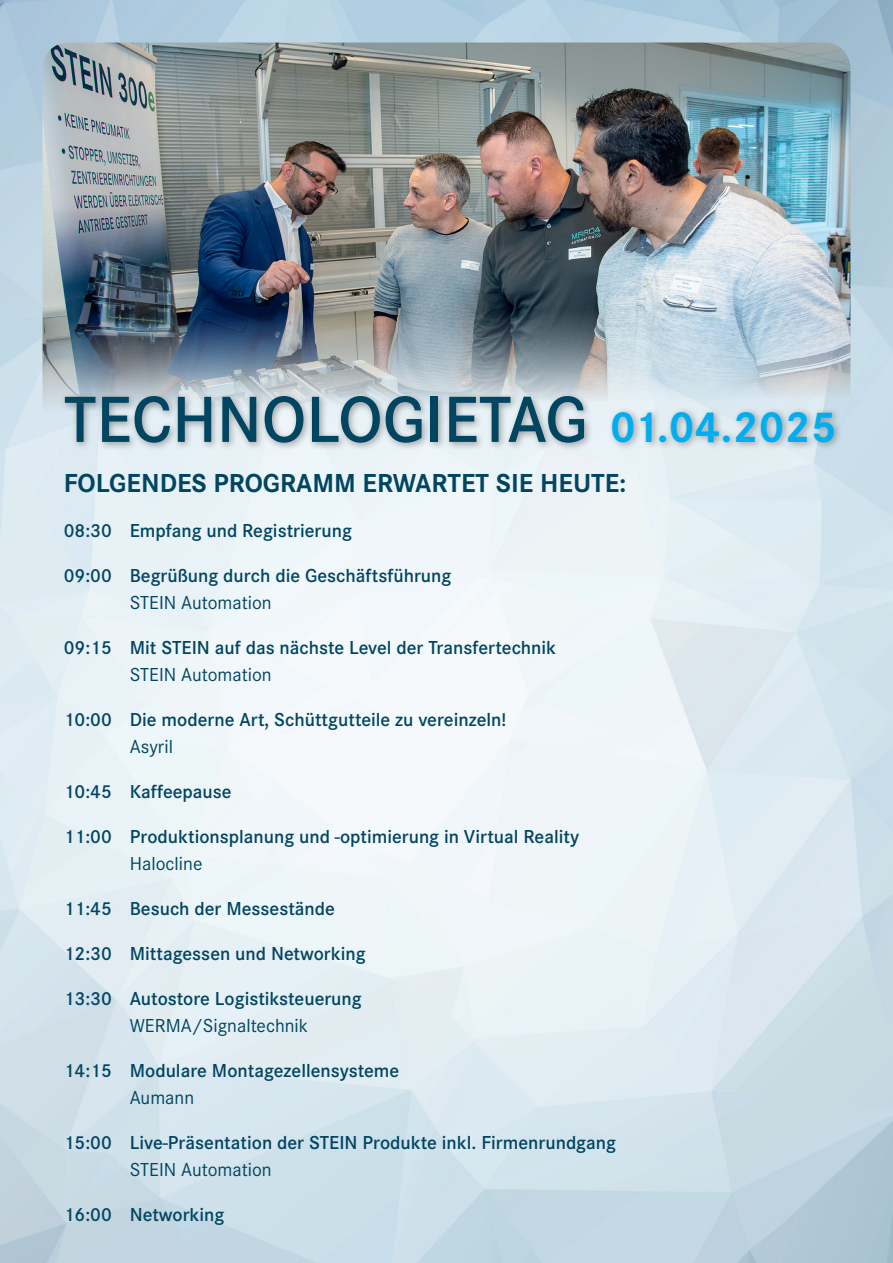
<style>
.page{position:relative;width:893px;height:1263px;background:#fff}
.page>*{position:absolute;margin:0;border:0;box-sizing:border-box;transform-origin:0 0}
.IHV-Eintragstext{font:600 67.65px "Corporate S Pro";color:#014561}
.IHV-Eintragstext-2{font:700 45px "Corporate S Pro";letter-spacing:.01em;color:#00aeef}
.IHV-Eintragstext-3{font:700 27px "Corporate S Pro";color:#014561}
.t1{font:600 19.5px/27px "Corporate S Pro";color:#014561}
.t2{font:19.5px "Corporate S Pro";color:#014561}
.s1{font-weight:400}
</style>
<div class="page">
<img style="left:0;top:0;width:893px;height:1263px">
<img style="left:43px;top:43px;width:807px;height:393px">
<div style="left:608px;top:407px;width:235px;height:44px;background:#231f20;opacity:.4"></div>
<div style="left:60px;top:392px;width:533px;height:60px;background:#231f20;opacity:.4"></div>
<p class="IHV-Eintragstext" style="left:64px;top:369px;width:526px">TECHNOLOGIETAG</p>
<p class="IHV-Eintragstext-2" style="left:610px;top:391px;width:228px">01.04.2025</p>
<p class="IHV-Eintragstext-3" style="left:64px;top:462px;width:564px">FOLGENDES PROGRAMM ERWARTET SIE HEUTE:</p>
<p class="t1" style="left:64px;top:516px;width:290px">08:30 Empfang und Registrierung</p>
<p class="t1" style="left:130px;top:561px;width:323px;text-indent:-66px">09:00 Begrüßung durch die Geschäftsführung<br><span class="s1">STEIN Automation</span></p>
<p class="t1" style="left:130px;top:633px;width:428px;text-indent:-66px">09:15 Mit STEIN auf das nächste Level der Transfertechnik<br><span class="s1">STEIN Automation</span></p>
<p class="t1" style="left:130px;top:705px;width:378px;text-indent:-66px">10:00 Die moderne Art, Schüttgutteile zu vereinzeln!<br><span class="s1">Asyril</span></p>
<p class="t1" style="left:64px;top:777px;width:169px">10:45 Kaffeepause</p>
<p class="t1" style="left:64px;top:822px;width:517px">11:00 Produktionsplanung und -optimierung in Virtual Reality</p>
<p class="t2" style="left:130px;top:850px;width:74px">Halocline</p>
<p class="t1" style="left:64px;top:894px;width:273px">11:45 Besuch der Messestände</p>
<p class="t1" style="left:64px;top:939px;width:303px">12:30 Mittagessen und Networking</p>
<p class="t1" style="left:130px;top:984px;width:233px;text-indent:-66px">13:30 Autostore Logistiksteuerung<br><span class="s1">WERMA/Signaltechnik</span></p>
<p class="t1" style="left:130px;top:1056px;width:271px;text-indent:-66px">14:15 Modulare Montagezellensysteme<br><span class="s1">Aumann</span></p>
<p class="t1" style="left:130px;top:1128px;width:488px;text-indent:-66px">15:00 Live-Präsentation der STEIN Produkte inkl. Firmenrundgang<br><span class="s1">STEIN Automation</span></p>
<p class="t1" style="left:64px;top:1200px;width:162px">16:00 Networking</p>
</div>
